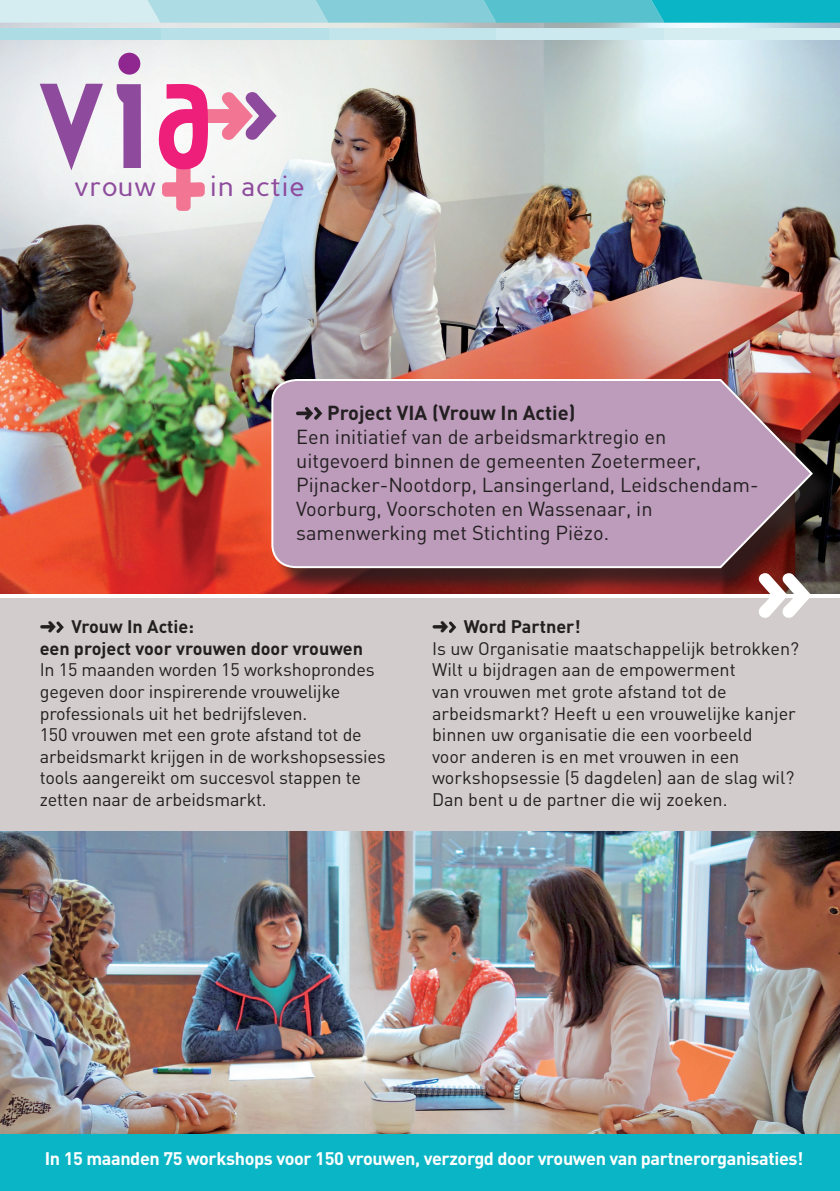
<style>
.page{position:relative;width:840px;height:1191px;background:#fff}
.page>*{position:absolute;margin:0;border:0;box-sizing:border-box;transform-origin:0 0}
.t1{font:27.4px "Perspective Sans";letter-spacing:.025em;color:#8e4b9d}
.t2{font:20px/24px "DIN";color:#231f20}
.t3{font:700 20px "DIN";color:#231f20}
.t4{font:18px/21.6px "DIN";letter-spacing:-.01em;color:#231f20}
.t5{font:700 18px "DIN";letter-spacing:-.02em;color:#fff}
.t6{font:700 18px "DIN";color:#231f20}
</style>
<div class="page">
<img style="left:0;top:831px;width:839px;height:303px">
<img style="left:0;top:23px;width:839px;height:570px">
<svg style="left:0;top:0;width:839px;height:23px;background:#79ced8"></svg>
<div style="left:328px;top:28px;width:168px;height:12px;background:#c2e5eb"></div>
<div style="left:496px;top:28px;width:168px;height:12px;background:#cbe9ee"></div>
<div style="left:664px;top:28px;width:175px;height:12px;background:#d5ecf0"></div>
<div style="left:160px;top:28px;width:168px;height:12px;background:#b8e0e8"></div>
<div style="left:0;top:28px;width:160px;height:12px;background:#addce4"></div>
<div style="left:274px;top:382px;width:562px;height:211px;background:#231f20;opacity:.75"></div>
<svg style="left:270px;top:378px;width:543px;height:191px;background:#b793ae"></svg>
<div style="left:0;top:595px;width:839px;height:236px;background:#d2cdcc"></div>
<div style="left:0;top:1134px;width:839px;height:57px;background:#0ab5c5"></div>
<svg style="left:296px;top:407px;width:26px;height:13px"></svg>
<svg style="left:56px;top:621px;width:8px;height:12px"></svg>
<svg style="left:449px;top:621px;width:7px;height:12px"></svg>
<svg style="left:0;top:593px;width:839px;height:4px"></svg>
<svg style="left:758px;top:573px;width:53px;height:45px"></svg>
<svg style="left:40px;top:84px;width:63px;height:86px"></svg>
<svg style="left:115px;top:84px;width:26px;height:84px"></svg>
<div style="left:118px;top:53px;width:22px;height:22px;background:#90268f;border-radius:50%"></div>
<svg style="left:158px;top:84px;width:118px;height:127px"></svg>
<p class="t1" style="left:74px;top:171px;width:84px">vrouw</p>
<p class="t1" style="left:210px;top:171px;width:96px">in actie</p>
<p class="t3" style="left:327px;top:400px;width:250px">Project VIA (Vrouw In Actie)</p>
<p class="t2" style="left:296px;top:425px;width:464px">Een initiatief van de arbeidsmarktregio en uitgevoerd binnen de gemeenten Zoetermeer, Pijnacker-Nootdorp, Lansingerland, Leidschendam-Voorburg, Voorschoten en Wassenaar, in samenwerking met Stichting Piëzo.</p>
<p class="t6" style="left:40px;top:615px;width:156px">➜ Vrouw In Actie:</p>
<p class="t6" style="left:40px;top:636px;width:325px">een project voor vrouwen door vrouwen</p>
<p class="t4" style="left:40px;top:658px;width:336px">In 15 maanden worden 15 workshoprondes gegeven door inspirerende vrouwelijke professionals uit het bedrijfsleven.</p>
<p class="t4" style="left:40px;top:723px;width:347px">150 vrouwen met een grote afstand tot de arbeidsmarkt krijgen in de workshopsessies tools aangereikt om succesvol stappen te zetten naar de arbeidsmarkt.</p>
<p class="t6" style="left:432px;top:615px;width:150px">➜ Word Partner!</p>
<p class="t4" style="left:432px;top:637px;width:368px">Is uw Organisatie maatschappelijk betrokken?<br>Wilt u bijdragen aan de empowerment<br>van vrouwen met grote afstand tot de arbeidsmarkt? Heeft u een vrouwelijke kanjer binnen uw organisatie die een voorbeeld<br>voor anderen is en met vrouwen in een workshopsessie (5 dagdelen) aan de slag wil?<br>Dan bent u de partner die wij zoeken.</p>
<p class="t5" style="left:45px;top:1147px;width:759px">In 15 maanden 75 workshops voor 150 vrouwen, verzorgd door vrouwen van partnerorganisaties!</p>
</div>
